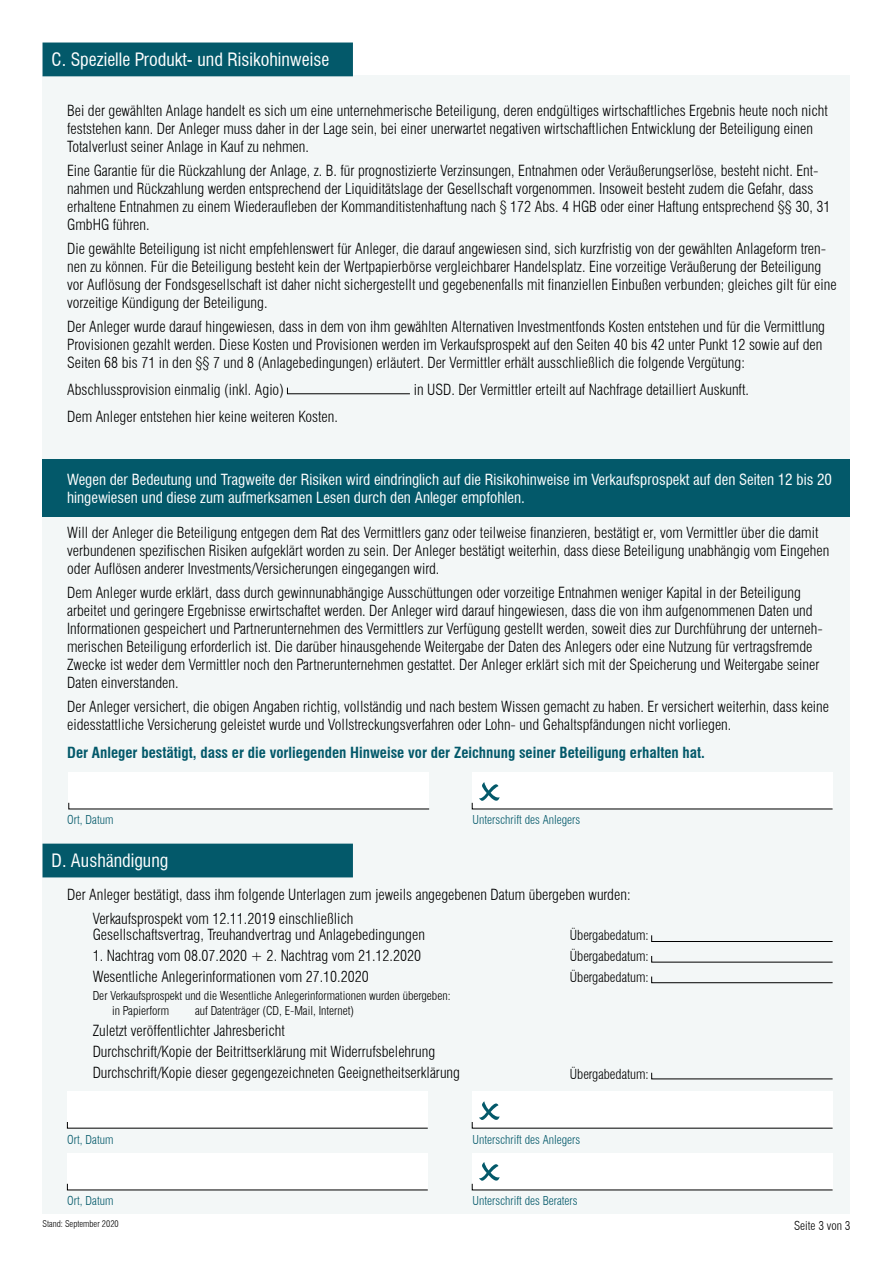
<style>
.page{position:relative;width:893px;height:1263px;background:#fff}
.page>*{position:absolute;margin:0;border:0;box-sizing:border-box;transform-origin:0 0}
.t1{font:condensed 18px "Swiss 721 BT";color:#fff}
.t2{font:300 condensed 15px/18px "Swiss 721 BT";color:#000}
.t3{font:condensed 15px/18px "Swiss 721 BT";color:#fff}
.t4{font:700 condensed 15px "Swiss 721 BT";color:#03596a}
.t5{font:300 condensed 13.5px/21px "Swiss 721 BT";color:#000;text-align:justify}
.t6{font:300 condensed 12px/14.4px "Swiss 721 BT";color:#000}
.t7{font:300 condensed 12px "Swiss 721 BT";color:#03596a}
.t8{font:300 condensed 9px "Swiss 721 BT";color:#000}
</style>
<div class="page">
<div style="left:43px;top:75px;width:807px;height:1139px;background:#f3f7f7"></div>
<div style="left:67px;top:1153px;width:361px;height:37px;background:#fff"></div>
<div style="left:67px;top:1091px;width:361px;height:37px;background:#fff"></div>
<div style="left:472px;top:1153px;width:361px;height:37px;background:#fff"></div>
<div style="left:472px;top:1091px;width:361px;height:37px;background:#fff"></div>
<svg style="left:67px;top:1183px;width:361px;height:7px"></svg>
<svg style="left:67px;top:1122px;width:361px;height:6px"></svg>
<svg style="left:287px;top:387px;width:123px;height:7px"></svg>
<svg style="left:472px;top:1101px;width:361px;height:27px"></svg>
<svg style="left:472px;top:1162px;width:361px;height:28px"></svg>
<div style="left:43px;top:43px;width:309px;height:33px;background:#03596a"></div>
<div style="left:43px;top:844px;width:309px;height:33px;background:#03596a"></div>
<div style="left:43px;top:459px;width:807px;height:58px;background:#03596a"></div>
<div style="left:69px;top:772px;width:360px;height:37px;background:#fff"></div>
<div style="left:472px;top:772px;width:361px;height:37px;background:#fff"></div>
<svg style="left:68px;top:802px;width:362px;height:7px"></svg>
<svg style="left:651px;top:935px;width:182px;height:7px"></svg>
<svg style="left:651px;top:956px;width:182px;height:6px"></svg>
<svg style="left:651px;top:976px;width:182px;height:7px"></svg>
<svg style="left:651px;top:1072px;width:182px;height:7px"></svg>
<svg style="left:472px;top:782px;width:361px;height:27px"></svg>
<p class="t1" style="left:52px;top:49px;width:279px">C. Spezielle Produkt- und Risikohinweise</p>
<p class="t2" style="left:67px;top:102px;width:762px">Bei der gewählten Anlage handelt es sich um eine unternehmerische Beteiligung, deren endgültiges wirtschaftliches Ergebnis heute noch nicht feststehen kann. Der Anleger muss daher in der Lage sein, bei einer unerwartet negativen wirtschaftlichen Entwicklung der Beteiligung einen<br>Totalverlust seiner Anlage in Kauf zu nehmen.</p>
<p class="t2" style="left:67px;top:162px;width:765px">Eine Garantie für die Rückzahlung der Anlage, z. B. für prognostizierte Verzinsungen, Entnahmen oder Veräußerungserlöse, besteht nicht. Ent&shy;nahmen und Rückzahlung werden entsprechend der Liquiditätslage der Gesellschaft vorgenommen. Insoweit besteht zudem die Gefahr, dass erhaltene Entnahmen zu einem Wiederaufleben der Kommanditistenhaftung nach § 172 Abs. 4 HGB oder einer Haftung entsprechend §§ 30, 31<br>GmbHG führen.</p>
<p class="t2" style="left:67px;top:240px;width:771px">Die gewählte Beteiligung ist nicht empfehlenswert für Anleger, die darauf angewiesen sind, sich kurzfristig von der gewählten Anlageform tren&shy;nen zu können. Für die Beteiligung besteht kein der Wertpapierbörse vergleichbarer Handelsplatz. Eine vorzeitige Veräußerung der Beteiligung vor Auflösung der Fondsgesellschaft ist daher nicht sichergestellt und gegebenenfalls mit finanziellen Einbußen verbunden; gleiches gilt für eine vorzeitige Kündigung der Beteiligung.</p>
<p class="t2" style="left:67px;top:318px;width:759px">Der Anleger wurde darauf hingewiesen, dass in dem von ihm gewählten Alternativen Investmentfonds Kosten entstehen und für die Vermittlung<br>Provisionen gezahlt werden. Diese Kosten und Provisionen werden im Verkaufsprospekt auf den Seiten 40 bis 42 unter Punkt 12 sowie auf den<br>Seiten 68 bis 71 in den §§ 7 und 8 (Anlagebedingungen) erläutert. Der Vermittler erhält ausschließlich die folgende Vergütung:</p>
<p class="t2" style="left:67px;top:381px;width:218px">Abschlussprovision einmalig (inkl. Agio)</p>
<p class="t2" style="left:414px;top:381px;width:337px">in USD. Der Vermittler erteilt auf Nachfrage detailliert Auskunft.</p>
<p class="t2" style="left:67px;top:408px;width:272px">Dem Anleger entstehen hier keine weiteren Kosten.</p>
<p class="t3" style="left:67px;top:470px;width:766px">Wegen der Bedeutung und Tragweite der Risiken wird eindringlich auf die Risikohinweise im Verkaufsprospekt auf den Seiten 12 bis 20 hingewiesen und diese zum aufmerksamen Lesen durch den Anleger empfohlen.</p>
<p class="t2" style="left:67px;top:524px;width:764px">Will der Anleger die Beteiligung entgegen dem Rat des Vermittlers ganz oder teilweise finanzieren, bestätigt er, vom Vermittler über die damit verbundenen spezifischen Risiken aufgeklärt worden zu sein. Der Anleger bestätigt weiterhin, dass diese Beteiligung unabhängig vom Eingehen oder Auflösen anderer Investments/Versicherungen eingegangen wird.</p>
<p class="t2" style="left:67px;top:584px;width:757px">Dem Anleger wurde erklärt, dass durch gewinnunabhängige Ausschüttungen oder vorzeitige Entnahmen weniger Kapital in der Beteiligung arbeitet und geringere Ergebnisse erwirtschaftet werden. Der Anleger wird darauf hingewiesen, dass die von ihm aufgenommenen Daten und Informationen gespeichert und Partnerunternehmen des Vermittlers zur Verfügung gestellt werden, soweit dies zur Durchführung der unterneh&shy;merischen Beteiligung erforderlich ist. Die darüber hinausgehende Weitergabe der Daten des Anlegers oder eine Nutzung für vertragsfremde Zwecke ist weder dem Vermittler noch den Partnerunternehmen gestattet. Der Anleger erklärt sich mit der Speicherung und Weitergabe seiner Daten einverstanden.</p>
<p class="t2" style="left:67px;top:698px;width:763px">Der Anleger versichert, die obigen Angaben richtig, vollständig und nach bestem Wissen gemacht zu haben. Er versichert weiterhin, dass keine eidesstattliche Versicherung geleistet wurde und Vollstreckungsverfahren oder Lohn- und Gehaltspfändungen nicht vorliegen.</p>
<p class="t4" style="left:67px;top:743px;width:639px">Der Anleger bestätigt, dass er die vorliegenden Hinweise vor der Zeichnung seiner Beteiligung erhalten hat.</p>
<p class="t7" style="left:67px;top:813px;width:48px">Ort, Datum</p>
<p class="t7" style="left:473px;top:813px;width:109px">Unterschrift des Anlegers</p>
<p class="t1" style="left:52px;top:850px;width:118px">D. Aushändigung</p>
<p class="t2" style="left:93px;top:883px;width:539px;line-height:23.4px;text-indent:-26px">Der Anleger bestätigt, dass ihm folgende Unterlagen zum jeweils angegebenen Datum übergeben wurden:<br>Verkaufsprospekt vom 12.11.2019 einschließlich</p>
<p class="t2" style="left:93px;top:926px;width:334px">Gesellschaftsvertrag, Treuhandvertrag und Anlagebedingungen</p>
<p class="t2" style="left:93px;top:945px;width:330px;line-height:21px">1. Nachtrag vom 08.07.2020 + 2. Nachtrag vom 21.12.2020<br>Wesentliche Anlegerinformationen vom 27.10.2020</p>
<p class="t6" style="left:112px;top:989px;width:340px;text-indent:-20px">Der Verkaufsprospekt und die Wesentliche Anlegerinformationen wurden übergeben: in Papierform</p>
<p class="t5" style="left:570px;top:924px;width:80px">Übergabedatum:<br>Übergabedatum:<br>Übergabedatum:</p>
<p class="t6" style="left:195px;top:1003px;width:161px">auf Datenträger (CD, E-Mail, Internet)</p>
<p class="t2" style="left:93px;top:1020px;width:369px;line-height:21px">Zuletzt veröffentlichter Jahresbericht<br>Durchschrift/Kopie der Beitrittserklärung mit Widerrufsbelehrung<br>Durchschrift/Kopie dieser gegengezeichneten Geeignetheitserklärung</p>
<p class="t5" style="left:570px;top:1064px;width:80px">Übergabedatum:</p>
<p class="t7" style="left:67px;top:1132px;width:48px">Ort, Datum</p>
<p class="t7" style="left:473px;top:1132px;width:109px">Unterschrift des Anlegers</p>
<p class="t7" style="left:67px;top:1194px;width:48px">Ort, Datum</p>
<p class="t7" style="left:473px;top:1194px;width:107px">Unterschrift des Beraters</p>
<p class="t8" style="left:43px;top:1218px;width:78px">Stand: September 2020</p>
<p class="t6" style="left:794px;top:1218px;width:58px">Seite 3 von 3</p>
</div>
